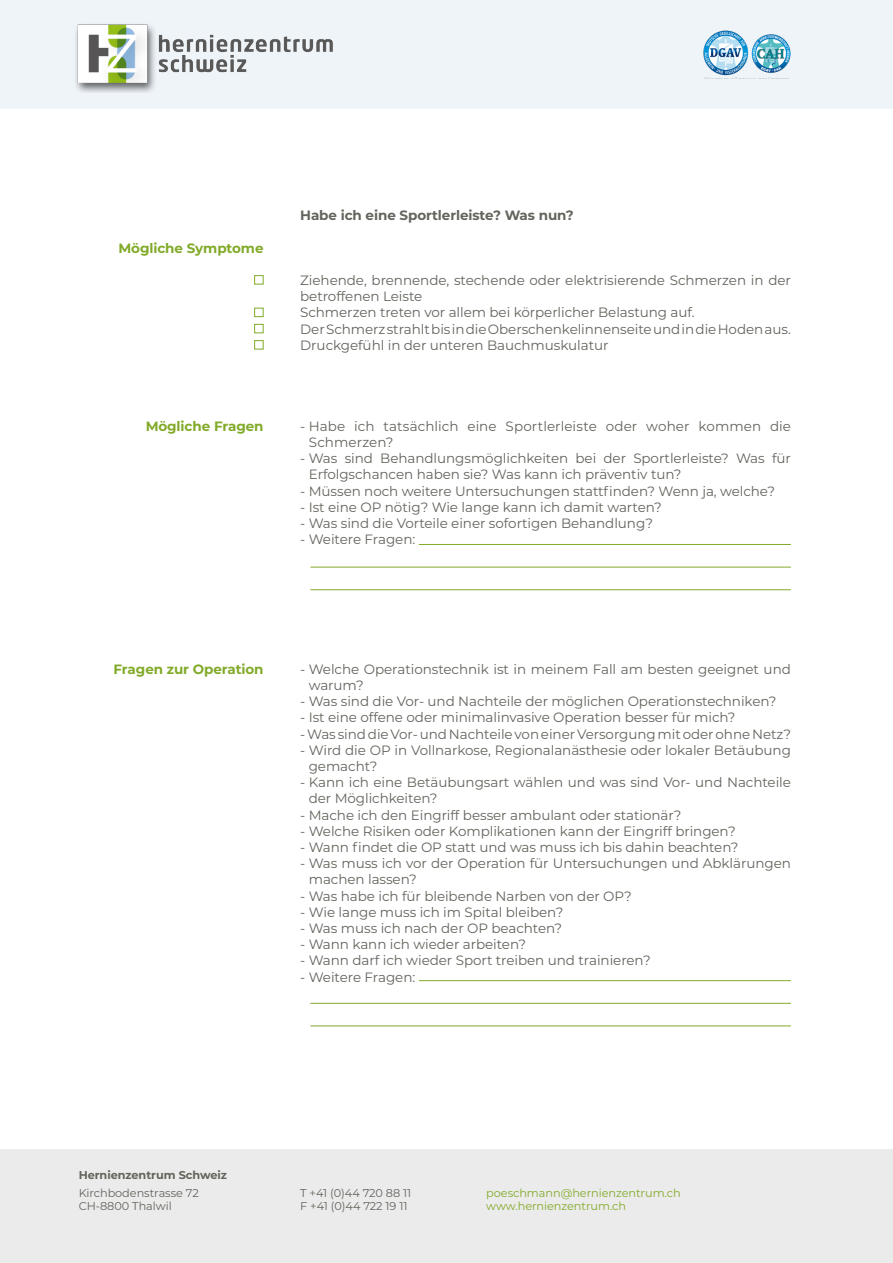
<style>
.page{position:relative;width:893px;height:1263px;background:#fff}
.page>*{position:absolute;margin:0;border:0;box-sizing:border-box;transform-origin:0 0}
.t1{font:13.5px/16.2px "Montserrat";letter-spacing:-.005em;color:#61655c}
.t2{font:700 13.5px "Montserrat";letter-spacing:-.005em;color:#82aa29}
.t3{font:700 13.5px "Montserrat";letter-spacing:-.005em;color:#61655c}
.t4{font:11.25px/13.5px "Montserrat";letter-spacing:-.005em;color:#61655c}
.t5{font:11.25px/13.5px "Montserrat";letter-spacing:-.005em;color:#82aa29}
.t6{font:700 11.25px "Montserrat";letter-spacing:-.005em;color:#61655c}
</style>
<div class="page">
<div style="left:0;top:0;width:893px;height:109px;background:#eff4f9"></div>
<div style="left:0;top:1149px;width:893px;height:114px;background:#ebebeb"></div>
<img style="left:76px;top:24px;width:257px;height:69px">
<div style="left:254px;top:275px;width:10px;height:10px;border:1px solid #82aa29"></div>
<div style="left:254px;top:340px;width:10px;height:10px;border:1px solid #82aa29"></div>
<div style="left:254px;top:308px;width:10px;height:9px;border:1px solid #82aa29"></div>
<div style="left:254px;top:324px;width:10px;height:9px;border:1px solid #82aa29"></div>
<hr style="left:419px;top:980px;width:372px;height:1px;background:#82aa29">
<hr style="left:419px;top:544px;width:372px;height:1px;background:#82aa29">
<hr style="left:310px;top:1003px;width:481px;height:1px;background:#82aa29">
<hr style="left:310px;top:567px;width:481px;height:1px;background:#82aa29">
<hr style="left:310px;top:1025px;width:481px;height:1px;background:#82aa29">
<hr style="left:310px;top:589px;width:481px;height:1px;background:#82aa29">
<img style="left:703px;top:30px;width:87px;height:48px">
<p class="t2" style="left:118px;top:238px;width:147px">Mögliche Symptome</p>
<p class="t2" style="left:146px;top:416px;width:119px">Mögliche Fragen</p>
<p class="t3" style="left:300px;top:206px;width:275px">Habe ich eine Sportlerleiste? Was nun?</p>
<p class="t1" style="left:300px;top:272px;width:492px">Ziehende, brennende, stechende oder elektrisierende Schmerzen in der betroffenen Leiste<br>Schmerzen treten vor allem bei körperlicher Belastung auf.<br>Der Schmerz strahlt bis in die Oberschenkelinnenseite und in die Hoden aus.<br>Druckgefühl in der unteren Bauchmuskulatur</p>
<p class="t1" style="left:309px;top:417px;width:484px;text-indent:-9px">- Habe ich tatsächlich eine Sportlerleiste oder woher kommen die<br>Schmerzen?</p>
<p class="t1" style="left:309px;top:450px;width:484px;text-indent:-9px">- Was sind Behandlungsmöglichkeiten bei der Sportlerleiste? Was für<br>Erfolgschancen haben sie? Was kann ich präventiv tun?</p>
<p class="t1" style="left:300px;top:482px;width:476px">- Müssen noch weitere Untersuchungen stattfinden? Wenn ja, welche?</p>
<p class="t1" style="left:300px;top:498px;width:363px">- Ist eine OP nötig? Wie lange kann ich damit warten?</p>
<p class="t1" style="left:300px;top:515px;width:354px">- Was sind die Vorteile einer sofortigen Behandlung?</p>
<p class="t1" style="left:300px;top:531px;width:117px">- Weitere Fragen:</p>
<p class="t2" style="left:114px;top:659px;width:152px">Fragen zur Operation</p>
<p class="t1" style="left:309px;top:660px;width:484px;text-indent:-9px">- Welche Operationstechnik ist in meinem Fall am besten geeignet und warum?</p>
<p class="t1" style="left:300px;top:693px;width:478px">- Was sind die Vor- und Nachteile der möglichen Operationstechniken?</p>
<p class="t1" style="left:300px;top:709px;width:437px">- Ist eine offene oder minimalinvasive Operation besser für mich?</p>
<p class="t1" style="left:300px;top:725px;width:492px">- Was sind die Vor- und Nachteile von einer Versorgung mit oder ohne Netz?</p>
<p class="t1" style="left:309px;top:741px;width:484px;text-indent:-9px">- Wird die OP in Vollnarkose, Regionalanästhesie oder lokaler Betäubung gemacht?</p>
<p class="t1" style="left:309px;top:774px;width:484px;text-indent:-9px">- Kann ich eine Betäubungsart wählen und was sind Vor- und Nachteile der Möglichkeiten?</p>
<p class="t1" style="left:300px;top:806px;width:383px">- Mache ich den Eingriff besser ambulant oder stationär?</p>
<p class="t1" style="left:300px;top:822px;width:437px">- Welche Risiken oder Komplikationen kann der Eingriff bringen?</p>
<p class="t1" style="left:300px;top:839px;width:440px">- Wann findet die OP statt und was muss ich bis dahin beachten?</p>
<p class="t1" style="left:309px;top:855px;width:484px;text-indent:-9px">- Was muss ich vor der Operation für Untersuchungen und Abklärungen machen lassen?</p>
<p class="t1" style="left:300px;top:887px;width:333px">- Was habe ich für bleibende Narben von der OP?</p>
<p class="t1" style="left:300px;top:903px;width:265px">- Wie lange muss ich im Spital bleiben?</p>
<p class="t1" style="left:300px;top:920px;width:264px">- Was muss ich nach der OP beachten?</p>
<p class="t1" style="left:300px;top:936px;width:227px">- Wann kann ich wieder arbeiten?</p>
<p class="t1" style="left:300px;top:952px;width:352px">- Wann darf ich wieder Sport treiben und trainieren?</p>
<p class="t1" style="left:300px;top:968px;width:117px">- Weitere Fragen:</p>
<p class="t6" style="left:79px;top:1167px;width:150px">Hernienzentrum Schweiz</p>
<p class="t4" style="left:79px;top:1185px;width:122px">Kirchbodenstrasse 72<br>CH-8800 Thalwil</p>
<p class="t4" style="left:300px;top:1185px;width:113px">T +41 (0)44 720 88 11<br>F +41 (0)44 722 19 11</p>
<p class="t5" style="left:486px;top:1185px;width:196px">poeschmann@hernienzentrum.ch www.hernienzentrum.ch</p>
</div>
